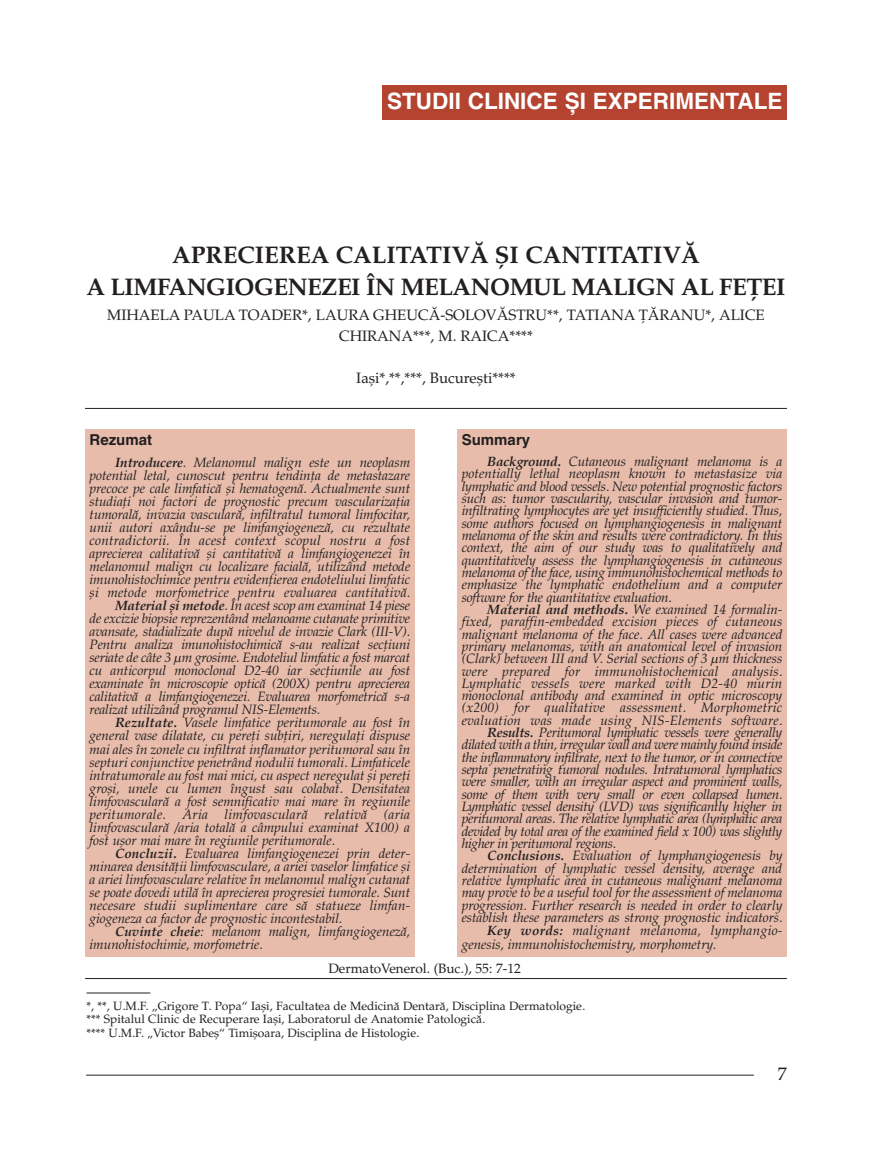
<style>
.page{position:relative;width:872px;height:1170px;background:#fff}
.page>*{position:absolute;margin:0;border:0;box-sizing:border-box;transform-origin:0 0}
.t1{font:700 24px/31.7px "PAP Alm Springs";letter-spacing:-.02em;color:#231f20;text-align:center}
.t2{font:700 22.5px "Switzerland Rom";color:#fff}
.t3{font:18px "PAP Alm Springs";color:#231f20}
.t4{font:15px/20.7px "PAP Alm Springs";color:#231f20;text-align:center}
.t5{font:700 15px "Switzerland Rom";color:#231f20}
.t6{font:italic 13.5px/12.3px "PAP Alm Springs";letter-spacing:-.005em;color:#231f20;text-align:justify}
.t7{font:italic 13.5px "PAP Alm Springs";letter-spacing:-.025em;color:#231f20}
.t8{font:italic 13.5px "PAP Alm Springs";letter-spacing:.02em;color:#231f20}
.t9{font:italic 13.5px "PAP Alm Springs";letter-spacing:.015em;color:#231f20}
.t10{font:13.5px "PAP Alm Springs";color:#231f20}
.t11{font:12px/13.5px "PAP Alm Springs";color:#231f20}
.s1{font-weight:700}
</style>
<div class="page">
<hr style="left:86px;top:1074px;width:668px;height:1px;background:#231f20">
<div style="left:383px;top:85px;width:404px;height:34px;background:#b4432f"></div>
<div style="left:457px;top:429px;width:330px;height:528px;background:#e7bcab"></div>
<hr style="left:85px;top:408px;width:702px;height:1px;background:#231f20">
<hr style="left:85px;top:978px;width:702px;height:1px;background:#231f20">
<div style="left:85px;top:429px;width:330px;height:528px;background:#e7bcab"></div>
<hr style="left:87px;top:992px;width:63px;height:1px;background:#231f20">
<h2 class="t2" style="left:387px;top:88px;width:397px">STUDII CLINICE ªI EXPERIMENTALE</h2>
<h1 class="t1" style="left:87px;top:239px;width:700px">APRECIEREA CALITATIVÃ ªI CANTITATIVÃ<br>A LIMFANGIOGENEZEI ÎN MELANOMUL MALIGN AL FEÞEI</h1>
<p class="t4" style="left:107px;top:304px;width:659px">MIHAELA PAULA TOADER*, LAURA GHEUCÃ-SOLOVÃSTRU**, TATIANA ÞÃRANU*, ALICE<br>CHIRANA***, M. RAICA****</p>
<p class="t4" style="left:356px;top:367px;width:161px">Iaºi*,**,***, Bucureºti****</p>
<p class="t5" style="left:90px;top:431px;width:64px">Rezumat</p>
<p class="t6" style="left:115px;top:456px;width:297px"><span class="s1">Introducere</span>. Melanomul malign este un neoplasm</p>
<p class="t6" style="left:90px;top:469px;width:322px">potential letal, cunoscut pentru tendinþa de metastazare</p>
<p class="t6" style="left:90px;top:482px;width:322px">precoce pe cale limfaticã ºi hematogenã. Actualmente sunt</p>
<p class="t6" style="left:90px;top:495px;width:322px">studiaþi noi factori de prognostic precum vascularizaþia</p>
<p class="t6" style="left:90px;top:508px;width:322px">tumoralã, invazia vascularã, infiltratul tumoral limfocitar,</p>
<p class="t6" style="left:90px;top:521px;width:322px">unii autori axându-se pe limfangiogenezã, cu rezultate</p>
<p class="t9" style="left:90px;top:532px;width:322px">contradictorii. În acest context scopul nostru a fost</p>
<p class="t6" style="left:90px;top:547px;width:322px">aprecierea calitativã ºi cantitativã a limfangiogenezei în</p>
<p class="t6" style="left:90px;top:560px;width:322px">melanomul malign cu localizare facialã, utilizând metode</p>
<p class="t6" style="left:90px;top:573px;width:322px">imunohistochimice pentru evidenþierea endoteliului limfatic</p>
<p class="t9" style="left:90px;top:584px;width:322px">ºi metode morfometrice pentru evaluarea cantitativã.</p>
<p class="t6" style="left:115px;top:599px;width:296px"><span class="s1">Material ºi metode</span>. În acest scop am examinat 14 piese</p>
<p class="t6" style="left:90px;top:612px;width:322px">de excizie biopsie reprezentând melanoame cutanate primitive</p>
<p class="t6" style="left:90px;top:625px;width:322px">avansate, stadializate dupã nivelul de invazie Clark (III-V).</p>
<p class="t6" style="left:90px;top:638px;width:322px">Pentru analiza imunohistochimicã s-au realizat secþiuni</p>
<p class="t6" style="left:90px;top:651px;width:322px">seriate de câte 3 m grosime. Endoteliul limfatic a fost marcat</p>
<p class="t6" style="left:90px;top:664px;width:322px">cu anticorpul monoclonal D2-40 iar secþiunile au fost</p>
<p class="t6" style="left:90px;top:677px;width:322px">examinate în microscopie opticã (200X) pentru aprecierea</p>
<p class="t6" style="left:90px;top:690px;width:322px">calitativã a limfangiogenezei. Evaluarea morfometricã s-a</p>
<p class="t6" style="left:90px;top:703px;width:232px">realizat utilizând programul NIS-Elements.</p>
<p class="t6" style="left:115px;top:716px;width:297px"><span class="s1">Rezultate.</span> Vasele limfatice peritumorale au fost în</p>
<p class="t6" style="left:90px;top:729px;width:322px">general vase dilatate, cu pereþi subþiri, neregulaþi dispuse</p>
<p class="t6" style="left:90px;top:742px;width:322px">mai ales în zonele cu infiltrat inflamator peritumoral sau în</p>
<p class="t6" style="left:90px;top:755px;width:322px">septuri conjunctive penetrând nodulii tumorali. Limfaticele</p>
<p class="t6" style="left:90px;top:768px;width:322px">intratumorale au fost mai mici, cu aspect neregulat ºi pereþi</p>
<p class="t6" style="left:90px;top:781px;width:322px">groºi, unele cu lumen îngust sau colabat. Densitatea</p>
<p class="t6" style="left:90px;top:794px;width:322px">limfovascularã a fost semnificativ mai mare în regiunile</p>
<p class="t8" style="left:90px;top:806px;width:322px">peritumorale. Aria limfovascularã relativã (aria</p>
<p class="t6" style="left:90px;top:820px;width:322px">limfovascularã /aria totalã a câmpului examinat X100) a</p>
<p class="t6" style="left:90px;top:833px;width:247px">fost uºor mai mare în regiunile peritumorale.</p>
<p class="t6" style="left:115px;top:846px;width:297px"><span class="s1">Concluzii.</span> Evaluarea limfangiogenezei prin deter-</p>
<p class="t6" style="left:90px;top:860px;width:322px">minarea densitãþii limfovasculare, a ariei vaselor limfatice ºi</p>
<p class="t6" style="left:90px;top:873px;width:322px">a ariei limfovasculare relative în melanomul malign cutanat</p>
<p class="t6" style="left:90px;top:886px;width:322px">se poate dovedi utilã în aprecierea progresiei tumorale. Sunt</p>
<p class="t6" style="left:90px;top:899px;width:322px">necesare studii suplimentare care sã statueze limfan-</p>
<p class="t6" style="left:90px;top:912px;width:254px">giogeneza ca factor de prognostic incontestabil.</p>
<p class="t6" style="left:115px;top:925px;width:297px"><span class="s1">Cuvinte cheie</span>: melanom malign, limfangiogenezã,</p>
<p class="t6" style="left:90px;top:938px;width:175px">imunohistochimie, morfometrie.</p>
<p class="t5" style="left:462px;top:431px;width:70px">Summary</p>
<p class="t6" style="left:462px;top:455px;width:322px;text-indent:26px"><span class="s1">Background.</span> Cutaneous malignant melanoma is a potentially lethal neoplasm known to metastasize via lymphatic and blood vessels. New potential prognostic factors such as: tumor vascularity, vascular invasion and tumor&shy;infiltrating lymphocytes are yet insufficiently studied. Thus, some authors focused on lymphangiogenesis in malignant melanoma of the skin and results were contradictory. In this context, the aim of our study was to qualitatively and quantitatively assess the lymphangiogenesis in cutaneous melanoma of the face, using immunohistochemical methods to emphasize the lymphatic endothelium and a computer software for the quantitative evaluation.</p>
<p class="t6" style="left:487px;top:603px;width:297px"><span class="s1">Material and methods.</span> We examined 14 formalin-</p>
<p class="t9" style="left:462px;top:613px;width:322px">fixed, paraffin-embedded excision pieces of cutaneous</p>
<p class="t6" style="left:462px;top:627px;width:322px">malignant melanoma of the face. All cases were advanced</p>
<p class="t6" style="left:462px;top:640px;width:322px">primary melanomas, with an anatomical level of invasion</p>
<p class="t6" style="left:462px;top:652px;width:322px">(Clark) between III and V. Serial sections of 3 m thickness</p>
<p class="t8" style="left:462px;top:663px;width:322px">were prepared for immunohistochemical analysis.</p>
<p class="t8" style="left:462px;top:675px;width:322px">Lymphatic vessels were marked with D2-40 murin</p>
<p class="t6" style="left:462px;top:689px;width:322px">monoclonal antibody and examined in optic microscopy</p>
<p class="t8" style="left:462px;top:700px;width:322px">(x200) for qualitative assessment. Morphometric</p>
<p class="t8" style="left:462px;top:712px;width:322px">evaluation was made using NIS-Elements software.</p>
<p class="t7" style="left:487px;top:724px;width:297px"><span class="s1">Results.</span> Peritumoral lymphatic vessels were generally</p>
<p class="t7" style="left:462px;top:736px;width:322px">dilated with a thin, irregular wall and were mainly found inside</p>
<p class="t7" style="left:462px;top:749px;width:322px">the inflammatory infiltrate, next to the tumor, or in connective</p>
<p class="t7" style="left:462px;top:761px;width:322px">septa penetrating tumoral nodules. Intratumoral lymphatics</p>
<p class="t7" style="left:462px;top:773px;width:322px">were smaller, with an irregular aspect and prominent walls,</p>
<p class="t7" style="left:462px;top:786px;width:322px">some of them with very small or even collapsed lumen.</p>
<p class="t7" style="left:462px;top:798px;width:322px">Lymphatic vessel density (LVD) was significantly higher in</p>
<p class="t7" style="left:462px;top:810px;width:322px">peritumoral areas. The relative lymphatic area (lymphatic area</p>
<p class="t7" style="left:462px;top:823px;width:322px">devided by total area of the examined field x 100) was slightly</p>
<p class="t7" style="left:462px;top:835px;width:156px">higher in peritumoral regions.</p>
<p class="t6" style="left:487px;top:849px;width:297px"><span class="s1">Conclusions.</span> Evaluation of lymphangiogenesis by</p>
<p class="t6" style="left:462px;top:861px;width:322px">determination of lymphatic vessel density, average and</p>
<p class="t6" style="left:462px;top:874px;width:322px">relative lymphatic area in cutaneous malignant melanoma</p>
<p class="t6" style="left:462px;top:886px;width:322px">may prove to be a useful tool for the assessment of melanoma</p>
<p class="t6" style="left:462px;top:898px;width:322px">progression. Further research is needed in order to clearly</p>
<p class="t6" style="left:462px;top:911px;width:322px">establish these parameters as strong prognostic indicators.</p>
<p class="t8" style="left:487px;top:922px;width:297px"><span class="s1">Key words:</span> malignant melanoma, lymphangio-</p>
<p class="t6" style="left:462px;top:938px;width:256px">genesis, immunohistochemistry, morphometry.</p>
<p class="t10" style="left:328px;top:959px;width:194px">DermatoVenerol. (Buc.), 55: 7-12</p>
<p class="t11" style="left:87px;top:998px;width:500px">*, **, U.M.F. „Grigore T. Popa“ Iaºi, Facultatea de Medicinã Dentarã, Disciplina Dermatologie. *** Spitalul Clinic de Recuperare Iaºi, Laboratorul de Anatomie Patologicã.<br>**** U.M.F. „Victor Babeº“ Timiºoara, Disciplina de Histologie.</p>
<h3 class="t3" style="left:778px;top:1062px;width:10px">7</h3>
</div>
